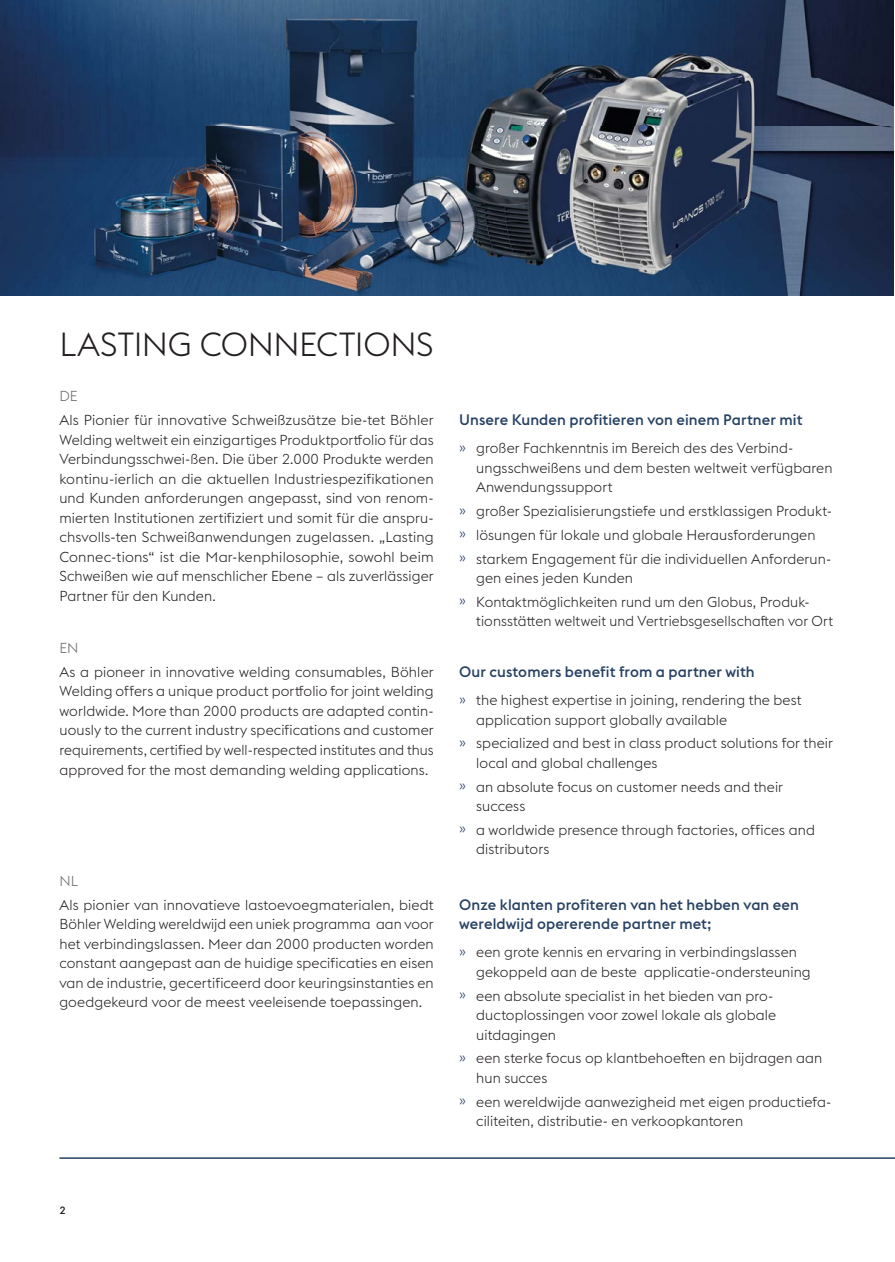
<style>
.page{position:relative;width:895px;height:1262px;background:#fff}
.page>*{position:absolute;margin:0;border:0;box-sizing:border-box;transform-origin:0 0}
.HL-1{font:300 33px "voestalpine";letter-spacing:-.01em;color:#231f20}
.Sub-HL-2-boe{font:500 15px/19.5px "voestalpine";letter-spacing:.01em;color:#284264}
.Copy_9_5_13_DE{font:300 14.25px/19.5px "voestalpine";letter-spacing:.01em;color:#231f20}
.Copy_9_5_13_EN{font:300 14.25px/19.5px "voestalpine";letter-spacing:.005em;color:#231f20;text-align:justify}
.Language{font:300 14.25px "voestalpine";color:#6c6d70}
.t1{font:500 10.5px "voestalpine";color:#231f20}
.s1{color:#284264}
</style>
<div class="page">
<hr style="left:59px;top:1157px;width:836px;height:1px;background:#284264">
<img style="left:0;top:0;width:893px;height:296px">
<p class="HL-1" style="left:59px;top:326px;width:376px">LASTING CONNECTIONS</p>
<p class="Language" style="left:59px;top:388px;width:20px">DE</p>
<p class="Copy_9_5_13_DE" style="left:59px;top:410px;width:376px;text-align:justify">Als Pionier für innovative Schweißzusätze bie-tet Böhler Welding weltweit ein einzigartiges Produktportfolio für das Verbindungsschwei-ßen. Die über 2.000 Produkte werden kontinu-ierlich an die aktuellen Industriespezifikationen und Kunden anforderungen angepasst, sind von renom&shy;mierten Institutionen zertifiziert und somit für die anspru&shy;chsvolls-ten Schweißanwendungen zugelassen. „Lasting Connec-tions“ ist die Mar-kenphilosophie, sowohl beim Schweißen wie auf menschlicher Ebene – als zuverlässiger Partner für den Kunden.</p>
<p class="Sub-HL-2-boe" style="left:459px;top:410px;width:345px">Unsere Kunden profitieren von einem Partner mit</p>
<p class="Copy_9_5_13_DE" style="left:476px;top:438px;width:358px;text-indent:-17px"><span class="s1">»</span> großer Fachkenntnis im Bereich des des Verbind&shy;ungsschweißens und dem besten weltweit verfügbaren<br>Anwendungssupport</p>
<p class="Copy_9_5_13_DE" style="left:459px;top:501px;width:374px"><span class="s1">»</span> großer Spezialisierungstiefe und erstklassigen Produkt-</p>
<p class="Copy_9_5_13_DE" style="left:459px;top:525px;width:358px"><span class="s1">»</span> lösungen für lokale und globale Herausforderungen</p>
<p class="Copy_9_5_13_DE" style="left:476px;top:549px;width:357px;text-indent:-17px"><span class="s1">»</span> starkem Engagement für die individuellen Anforderun&shy;gen eines jeden Kunden</p>
<p class="Copy_9_5_13_DE" style="left:476px;top:592px;width:358px;text-indent:-17px"><span class="s1">»</span> Kontaktmöglichkeiten rund um den Globus, Produk&shy;tionsstätten weltweit und Vertriebsgesellschaften vor Ort</p>
<p class="Language" style="left:59px;top:640px;width:20px">EN</p>
<p class="Copy_9_5_13_EN" style="left:59px;top:662px;width:376px">As a pioneer in innovative welding consumables, Böhler Welding offers a unique product portfolio for joint welding worldwide. More than 2000 products are adapted contin&shy;uously to the current industry specifications and customer requirements, certified by well-respected institutes and thus approved for the most demanding welding applications.</p>
<p class="Sub-HL-2-boe" style="left:459px;top:662px;width:297px">Our customers benefit from a partner with</p>
<p class="Copy_9_5_13_DE" style="left:476px;top:690px;width:327px;text-indent:-17px"><span class="s1">»</span> the highest expertise in joining, rendering the best application support globally available</p>
<p class="Copy_9_5_13_DE" style="left:476px;top:733px;width:358px;text-indent:-17px"><span class="s1">»</span> specialized and best in class product solutions for their local and global challenges</p>
<p class="Copy_9_5_13_DE" style="left:476px;top:777px;width:308px;text-indent:-17px"><span class="s1">»</span> an absolute focus on customer needs and their success</p>
<p class="Copy_9_5_13_DE" style="left:476px;top:820px;width:340px;text-indent:-17px"><span class="s1">»</span> a worldwide presence through factories, offices and distributors</p>
<p class="Language" style="left:59px;top:873px;width:20px">NL</p>
<p class="Copy_9_5_13_DE" style="left:59px;top:895px;width:376px;text-align:justify">Als pionier van innovatieve lastoevoegmaterialen, biedt Böhler Welding wereldwijd een uniek programma aan voor het verbindingslassen. Meer dan 2000 producten worden constant aangepast aan de huidige specificaties en eisen van de industrie, gecertificeerd door keuringsinstanties en goedgekeurd voor de meest veeleisende toepassingen.</p>
<p class="Sub-HL-2-boe" style="left:459px;top:894px;width:341px">Onze klanten profiteren van het hebben van een wereldwijd opererende partner met;</p>
<p class="Copy_9_5_13_DE" style="left:476px;top:942px;width:336px;text-indent:-17px"><span class="s1">»</span> een grote kennis en ervaring in verbindingslassen gekoppeld aan de beste applicatie-ondersteuning</p>
<p class="Copy_9_5_13_DE" style="left:476px;top:986px;width:301px;text-indent:-17px"><span class="s1">»</span> een absolute specialist in het bieden van pro&shy;ductoplossingen voor zowel lokale als globale uitdagingen</p>
<p class="Copy_9_5_13_DE" style="left:476px;top:1048px;width:347px;text-indent:-17px"><span class="s1">»</span> een sterke focus op klantbehoeften en bijdragen aan hun succes</p>
<p class="Copy_9_5_13_DE" style="left:476px;top:1092px;width:357px;text-indent:-17px"><span class="s1">»</span> een wereldwijde aanwezigheid met eigen productiefa&shy;ciliteiten, distributie- en verkoopkantoren</p>
<p class="t1" style="left:59px;top:1204px;width:8px">2</p>
</div>
